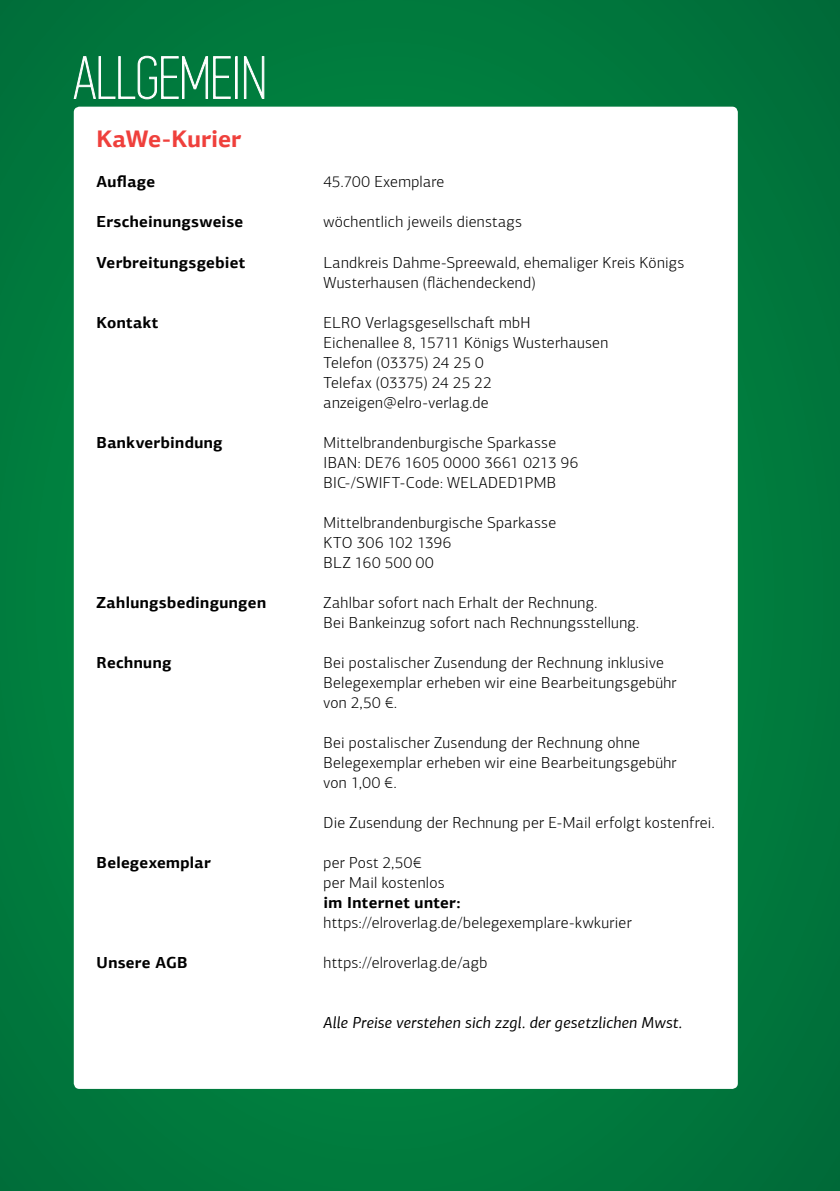
<style>
.page{position:relative;width:840px;height:1191px;background:#fff}
.page>*{position:absolute;margin:0;border:0;box-sizing:border-box;transform-origin:0 0}
.t1{font:60px "PF Din Text Comp Pro X Thin";color:#fff}
.t2{font:700 24px "PF Agora Sans Pro";color:#ef403c}
.t3{font:300 16px/20px "PF Agora Sans Pro";letter-spacing:.02em;color:#000}
.t4{font:700 16px "PF Agora Sans Pro";letter-spacing:.02em;color:#000}
.t5{font:italic 16px "PF Agora Sans Pro";letter-spacing:.01em;color:#000}
</style>
<div class="page">
<div style="left:0;top:0;width:839px;height:1191px;background:#00783d"></div>
<div style="left:74px;top:107px;width:663px;height:982px;background:#fff;border-radius:6px"></div>
<svg style="left:73px;top:55px;width:158px;height:45px"></svg>
<div style="left:235px;top:57px;width:2px;height:41px;border:1px solid #fff"></div>
<svg style="left:243px;top:56px;width:22px;height:43px"></svg>
<h1 class="t1" style="left:74px;top:44px;width:194px">ALLGEMEIN</h1>
<h2 class="t2" style="left:96px;top:124px;width:146px">KaWe-Kurier</h2>
<p class="t4" style="left:96px;top:172px;width:60px">Auflage</p>
<p class="t3" style="left:323px;top:172px;width:122px">45.700 Exemplare</p>
<p class="t4" style="left:96px;top:212px;width:148px">Erscheinungsweise</p>
<p class="t3" style="left:323px;top:212px;width:200px">wöchentlich jeweils dienstags</p>
<p class="t4" style="left:96px;top:252px;width:150px">Verbreitungsgebiet</p>
<p class="t3" style="left:323px;top:252px;width:362px">Landkreis Dahme-Spreewald, ehemaliger Kreis Königs<br>Wusterhausen (flächendeckend)</p>
<p class="t4" style="left:96px;top:312px;width:63px">Kontakt</p>
<p class="t3" style="left:323px;top:312px;width:286px">ELRO Verlagsgesellschaft mbH<br>Eichenallee 8, 15711 Königs Wusterhausen<br>Telefon (03375) 24 25 0<br>Telefax (03375) 24 25 22 anzeigen@elro-verlag.de</p>
<p class="t4" style="left:96px;top:432px;width:128px">Bankverbindung</p>
<p class="t3" style="left:323px;top:432px;width:256px">Mittelbrandenburgische Sparkasse<br>IBAN: DE76 1605 0000 3661 0213 96<br>BIC-/SWIFT-Code: WELADED1PMB</p>
<p class="t3" style="left:323px;top:512px;width:234px">Mittelbrandenburgische Sparkasse<br>KTO 306 102 1396<br>BLZ 160 500 00</p>
<p class="t4" style="left:96px;top:592px;width:171px">Zahlungsbedingungen</p>
<p class="t3" style="left:323px;top:592px;width:317px">Zahlbar sofort nach Erhalt der Rechnung.<br>Bei Bankeinzug sofort nach Rechnungsstellung.</p>
<p class="t4" style="left:96px;top:652px;width:77px">Rechnung</p>
<p class="t3" style="left:323px;top:652px;width:354px">Bei postalischer Zusendung der Rechnung inklusive<br>Belegexemplar erheben wir eine Bearbeitungsgebühr von 2,50 €.</p>
<p class="t3" style="left:323px;top:732px;width:354px">Bei postalischer Zusendung der Rechnung ohne<br>Belegexemplar erheben wir eine Bearbeitungsgebühr von 1,00 €.</p>
<p class="t3" style="left:323px;top:812px;width:392px">Die Zusendung der Rechnung per E-Mail erfolgt kostenfrei.</p>
<p class="t4" style="left:96px;top:852px;width:116px">Belegexemplar</p>
<p class="t3" style="left:323px;top:852px;width:122px">per Post 2,50€ per Mail kostenlos</p>
<p class="t4" style="left:323px;top:892px;width:138px">im Internet unter:</p>
<p class="t3" style="left:323px;top:912px;width:309px">https://elroverlag.de/belegexemplare-kwkurier</p>
<p class="t4" style="left:96px;top:952px;width:93px">Unsere AGB</p>
<p class="t3" style="left:323px;top:952px;width:165px">https://elroverlag.de/agb</p>
<p class="t5" style="left:323px;top:1012px;width:360px">Alle Preise verstehen sich zzgl. der gesetzlichen Mwst.</p>
</div>
